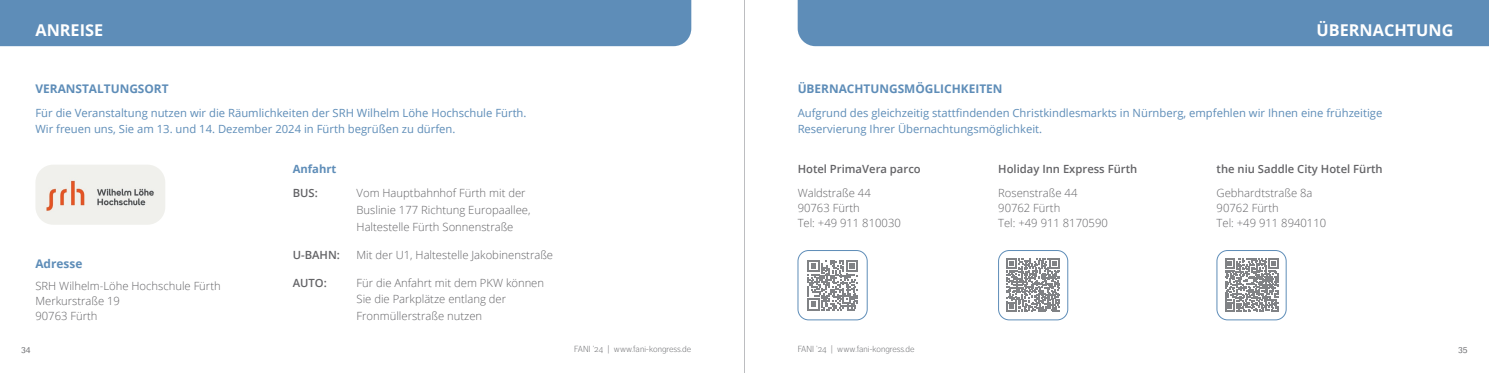
<style>
.page{position:relative;width:1489px;height:373px;background:#fff}
.page>*{position:absolute;margin:0;border:0;box-sizing:border-box;transform-origin:0 0}
.t1{font:700 16.25px "Open Sans";color:#fff}
.Text{font:700 11.88px "Open Sans";color:#5e8db8}
.Text-2{font:300 11.25px/16.9px "Open Sans";color:#636366}
.Text-3{font:11.25px/16.2px "Open Sans";color:#5e8db8}
.Text-4{font:600 11.25px "Open Sans";color:#636366}
.Text-5{font:700 11.25px "Open Sans";color:#5e8db8}
.t2{font:300 8.75px "Dagny Pro";color:#6c6d70}
.t3{font:8.75px "Dagny Pro";color:#6c6d70}
</style>
<div class="page">
<hr style="left:744px;top:0;width:1px;height:372px;background:#bcbdc0">
<div style="left:0;top:0;width:691px;height:46px;background:#5e8db8"></div>
<img style="left:35px;top:165px;width:130px;height:59px">
<svg style="left:1006px;top:258px;width:53px;height:53px"></svg>
<div style="left:998px;top:250px;width:70px;height:69px;border:1px solid #5e8db8;border-radius:11px"></div>
<svg style="left:1225px;top:258px;width:53px;height:53px"></svg>
<div style="left:1216px;top:250px;width:70px;height:69px;border:1px solid #5e8db8;border-radius:11px"></div>
<svg style="left:807px;top:260px;width:50px;height:50px"></svg>
<div style="left:797px;top:250px;width:70px;height:69px;border:1px solid #5e8db8;border-radius:11px"></div>
<div style="left:797px;top:0;width:691px;height:46px;background:#5e8db8"></div>
<p class="t1" style="left:35px;top:18px;width:69px">ANREISE</p>
<p class="Text" style="left:35px;top:81px;width:135px">VERANSTALTUNGSORT</p>
<p class="Text-3" style="left:35px;top:104px;width:492px">Für die Veranstaltung nutzen wir die Räumlichkeiten der SRH Wilhelm Löhe Hochschule Fürth.</p>
<p class="Text-3" style="left:35px;top:120px;width:421px">Wir freuen uns, Sie am 13. und 14. Dezember 2024 in Fürth begrüßen zu dürfen.</p>
<p class="Text-5" style="left:293px;top:161px;width:45px">Anfahrt</p>
<p class="Text-4" style="left:293px;top:185px;width:27px">BUS:</p>
<p class="Text-2" style="left:356px;top:184px;width:175px">Vom Hauptbahnhof Fürth mit der<br>Buslinie 177 Richtung Europaallee,<br>Haltestelle Fürth Sonnenstraße</p>
<p class="Text-4" style="left:293px;top:246px;width:49px">U-BAHN:</p>
<p class="Text-2" style="left:356px;top:245px;width:198px">Mit der U1, Haltestelle Jakobinenstraße</p>
<p class="Text-4" style="left:293px;top:274px;width:36px">AUTO:</p>
<p class="Text-2" style="left:356px;top:273px;width:189px">Für die Anfahrt mit dem PKW können<br>Sie die Parkplätze entlang der<br>Fronmüllerstraße nutzen</p>
<p class="Text" style="left:35px;top:255px;width:48px">Adresse</p>
<p class="Text-2" style="left:35px;top:277px;width:187px">SRH Wilhelm-Löhe Hochschule Fürth</p>
<p class="Text-2" style="left:35px;top:292px;width:86px">Merkurstraße 19</p>
<p class="Text-2" style="left:35px;top:307px;width:64px">90763 Fürth</p>
<p class="t1" style="left:1316px;top:18px;width:138px">ÜBERNACHTUNG</p>
<p class="Text" style="left:797px;top:81px;width:206px">ÜBERNACHTUNGSMÖGLICHKEITEN</p>
<p class="Text-3" style="left:797px;top:104px;width:586px">Aufgrund des gleichzeitig stattfindenden Christkindlesmarkts in Nürnberg, empfehlen wir Ihnen eine frühzeitige<br>Reservierung Ihrer Übernachtungsmöglichkeit.</p>
<p class="Text-4" style="left:998px;top:161px;width:140px">Holiday Inn Express Fürth</p>
<p class="Text-2" style="left:998px;top:184px;width:81px">Rosenstraße 44</p>
<p class="Text-2" style="left:998px;top:199px;width:64px">90762 Fürth</p>
<p class="Text-2" style="left:998px;top:214px;width:111px">Tel: +49 911 8170590</p>
<p class="Text-4" style="left:797px;top:161px;width:125px">Hotel PrimaVera parco</p>
<p class="Text-2" style="left:797px;top:184px;width:75px">Waldstraße 44</p>
<p class="Text-2" style="left:797px;top:199px;width:64px">90763 Fürth</p>
<p class="Text-2" style="left:797px;top:214px;width:105px">Tel: +49 911 810030</p>
<p class="Text-4" style="left:1216px;top:161px;width:168px">the niu Saddle City Hotel Fürth</p>
<p class="Text-2" style="left:1216px;top:184px;width:97px">Gebhardtstraße 8a</p>
<p class="Text-2" style="left:1216px;top:199px;width:64px">90762 Fürth</p>
<p class="Text-2" style="left:1216px;top:214px;width:111px">Tel: +49 911 8940110</p>
<p class="t3" style="left:21px;top:343px;width:11px">34</p>
<p class="t2" style="left:574px;top:343px;width:118px">FANI ’24 | www.fani-kongress.de</p>
<p class="t2" style="left:797px;top:343px;width:118px">FANI ’24 | www.fani-kongress.de</p>
<p class="t3" style="left:1458px;top:343px;width:11px">35</p>
</div>
